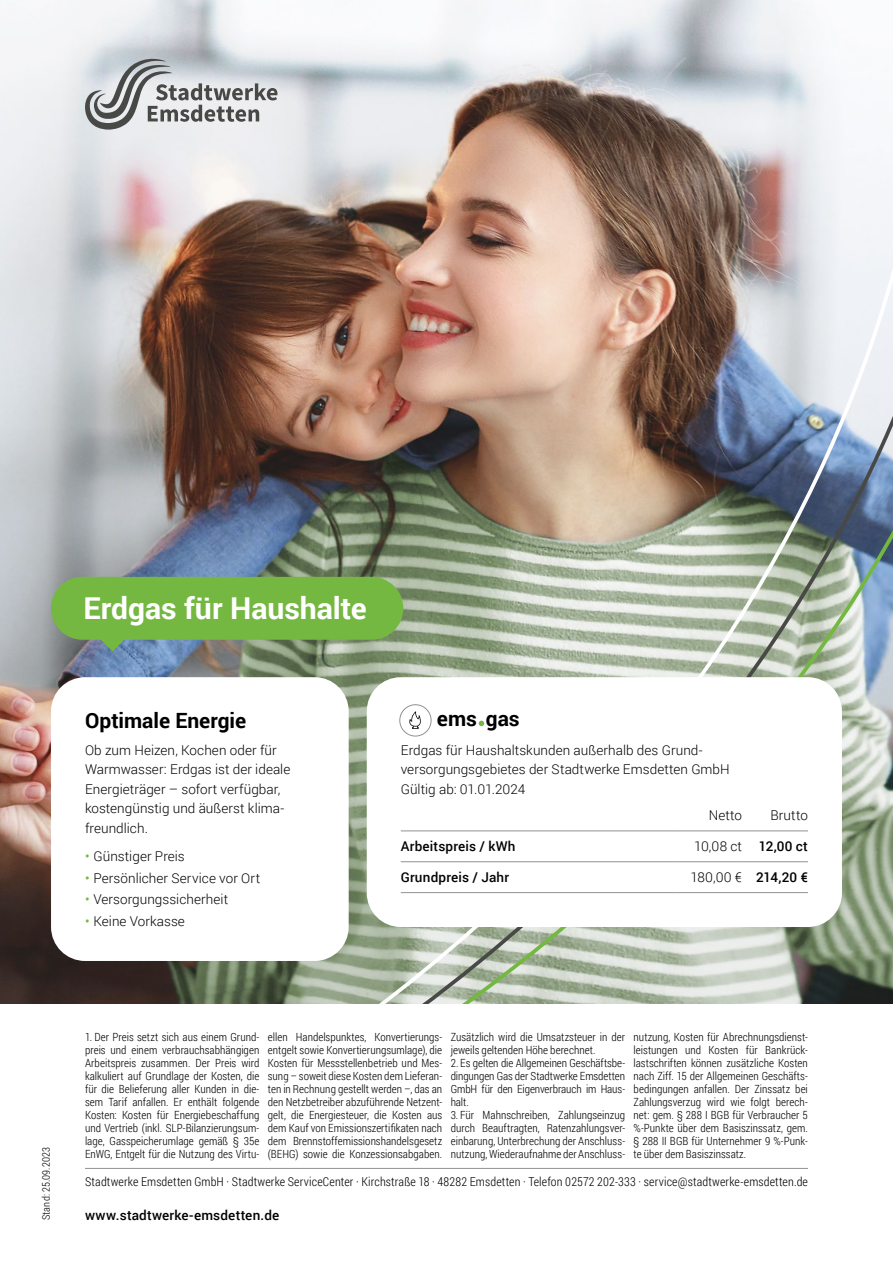
<style>
.page{position:relative;width:893px;height:1263px;background:#fff}
.page>*{position:absolute;margin:0;border:0;box-sizing:border-box;transform-origin:0 0}
.t1{font:700 30.15px "Roboto";color:#fff}
.t2{font:700 21px "Roboto";color:#000}
.t3{font:300 13.5px/19.6px "Roboto";letter-spacing:.005em;color:#000}
.t4{font:500 13.5px "Roboto";letter-spacing:.015em;color:#000}
.t5{font:300 12.3px "Roboto Condensed";letter-spacing:.01em;color:#000}
.t6{font:300 11.25px/12.9px "Roboto Condensed";color:#000;text-align:justify}
.t7{font:300 10.5px "Roboto Condensed";letter-spacing:.015em;color:#000}
.s1{font-weight:400;color:#75b841}
.s2{font-weight:500}
</style>
<div class="page">
<img style="left:0;top:0;width:830px;height:425px">
<svg style="left:0;top:425px;width:63px;height:578px;background:#9a8c89"></svg>
<img style="left:63px;top:85px;width:830px;height:918px">
<hr style="left:85px;top:1168px;width:723px;height:1px;background:#919291">
<svg style="left:85px;top:58px;width:192px;height:72px;background:#b9bcbf"></svg>
<div style="left:51px;top:677px;width:298px;height:284px;background:#fff;border-radius:34px"></div>
<svg style="left:51px;top:577px;width:352px;height:74px;background:#78b14f"></svg>
<div style="left:367px;top:677px;width:475px;height:250px;background:#fff;border-radius:34px"></div>
<svg style="left:479px;top:721px;width:5px;height:5px"></svg>
<hr style="left:401px;top:830px;width:275px;height:1px;background:#919291">
<hr style="left:676px;top:830px;width:66px;height:1px;background:#919291">
<hr style="left:742px;top:830px;width:66px;height:1px;background:#919291">
<hr style="left:401px;top:861px;width:275px;height:1px;background:#919291">
<hr style="left:676px;top:861px;width:66px;height:1px;background:#919291">
<hr style="left:742px;top:861px;width:66px;height:1px;background:#919291">
<hr style="left:401px;top:892px;width:275px;height:1px;background:#919291">
<hr style="left:676px;top:892px;width:66px;height:1px;background:#919291">
<hr style="left:742px;top:892px;width:66px;height:1px;background:#919291">
<div style="left:399px;top:704px;width:32px;height:32px;border:1px solid #919291;border-radius:50%"></div>
<svg style="left:409px;top:711px;width:12px;height:18px"></svg>
<h1 class="t1" style="left:84px;top:587px;width:285px">Erdgas für Haushalte</h1>
<h2 class="t2" style="left:85px;top:705px;width:163px">Optimale Energie</h2>
<p class="t3" style="left:85px;top:740px;width:207px">Ob zum Heizen, Kochen oder für<br>Warmwasser: Erdgas ist der ideale<br>Energieträger – sofort verfügbar, kostengünstig und äußerst klima&shy;freundlich.</p>
<p class="t3" style="left:85px;top:846px;width:101px"><span class="s1">•</span> Günstiger Preis</p>
<p class="t3" style="left:85px;top:868px;width:177px"><span class="s1">•</span> Persönlicher Service vor Ort</p>
<p class="t3" style="left:85px;top:889px;width:145px"><span class="s1">•</span> Versorgungssicherheit</p>
<p class="t3" style="left:85px;top:911px;width:101px"><span class="s1">•</span> Keine Vorkasse</p>
<h2 class="t2" style="left:437px;top:704px;width:84px">ems gas</h2>
<p class="t3" style="left:401px;top:739px;width:330px">Erdgas für Haushaltskunden außerhalb des Grund&shy;versorgungsgebietes der Stadtwerke Emsdetten GmbH<br>Gültig ab: 01.01.2024</p>
<p class="t3" style="left:709px;top:805px;width:35px">Netto</p>
<p class="t3" style="left:770px;top:805px;width:39px">Brutto</p>
<p class="t4" style="left:401px;top:837px;width:116px">Arbeitspreis / kWh</p>
<p class="t3" style="left:694px;top:836px;width:49px">10,08 ct</p>
<p class="t4" style="left:759px;top:837px;width:50px">12,00 ct</p>
<p class="t4" style="left:401px;top:868px;width:110px">Grundpreis / Jahr</p>
<p class="t3" style="left:691px;top:867px;width:119px">180,00 € <span class="s2">214,20 €</span></p>
<p class="t7" style="left:39px;top:1220px;width:75px;rotate:-90deg">Stand: 25.09.2023</p>
<p class="t6" style="left:85px;top:1030px;width:176px">1. Der Preis setzt sich aus einem Grund&shy;preis und einem verbrauchsabhängigen Arbeitspreis zusammen. Der Preis wird kalkuliert auf Grundlage der Kosten, die für die Belieferung aller Kunden in die&shy;sem Tarif anfallen. Er enthält folgende Kosten: Kosten für Energiebeschaffung und Vertrieb (inkl. SLP-Bilanzierungsum&shy;lage, Gasspeicherumlage gemäß § 35e EnWG, Entgelt für die Nutzung des Virtu-</p>
<p class="t6" style="left:268px;top:1030px;width:176px">ellen Handelspunktes, Konvertierungs&shy;entgelt sowie Konvertierungsumlage), die Kosten für Messstellenbetrieb und Mes&shy;sung – soweit diese Kosten dem Lieferan&shy;ten in Rechnung gestellt werden –, das an den Netzbetreiber abzuführende Netzent&shy;gelt, die Energiesteuer, die Kosten aus dem Kauf von Emissionszertifikaten nach dem Brennstoffemissionshandelsgesetz (BEHG) sowie die Konzessionsabgaben.</p>
<p class="t6" style="left:451px;top:1030px;width:176px">Zusätzlich wird die Umsatzsteuer in der jeweils geltenden Höhe berechnet.</p>
<p class="t6" style="left:451px;top:1056px;width:176px">2. Es gelten die Allgemeinen Geschäftsbe&shy;dingungen Gas der Stadtwerke Emsdetten GmbH für den Eigenverbrauch im Haus&shy;halt.</p>
<p class="t6" style="left:451px;top:1108px;width:176px">3. Für Mahnschreiben, Zahlungseinzug durch Beauftragten, Ratenzahlungsver&shy;einbarung, Unterbrechung der Anschluss&shy;nutzung, Wiederaufnahme der Anschluss-</p>
<p class="t6" style="left:634px;top:1030px;width:176px">nutzung, Kosten für Abrechnungsdienst&shy;leistungen und Kosten für Bankrück&shy;lastschriften können zusätzliche Kosten nach Ziff. 15 der Allgemeinen Geschäfts&shy;bedingungen anfallen. Der Zinssatz bei Zahlungsverzug wird wie folgt berech&shy;net: gem. § 288 I BGB für Verbraucher 5 %-Punkte über dem Basiszinssatz, gem. § 288 II BGB für Unternehmer 9 %-Punk&shy;te über dem Basiszinssatz.</p>
<p class="t5" style="left:85px;top:1173px;width:724px">Stadtwerke Emsdetten GmbH · Stadtwerke ServiceCenter · Kirchstraße 18 · 48282 Emsdetten · Telefon 02572 202-333 · service@stadtwerke-emsdetten.de</p>
<p class="t4" style="left:85px;top:1206px;width:196px">www.stadtwerke-emsdetten.de</p>
</div>
